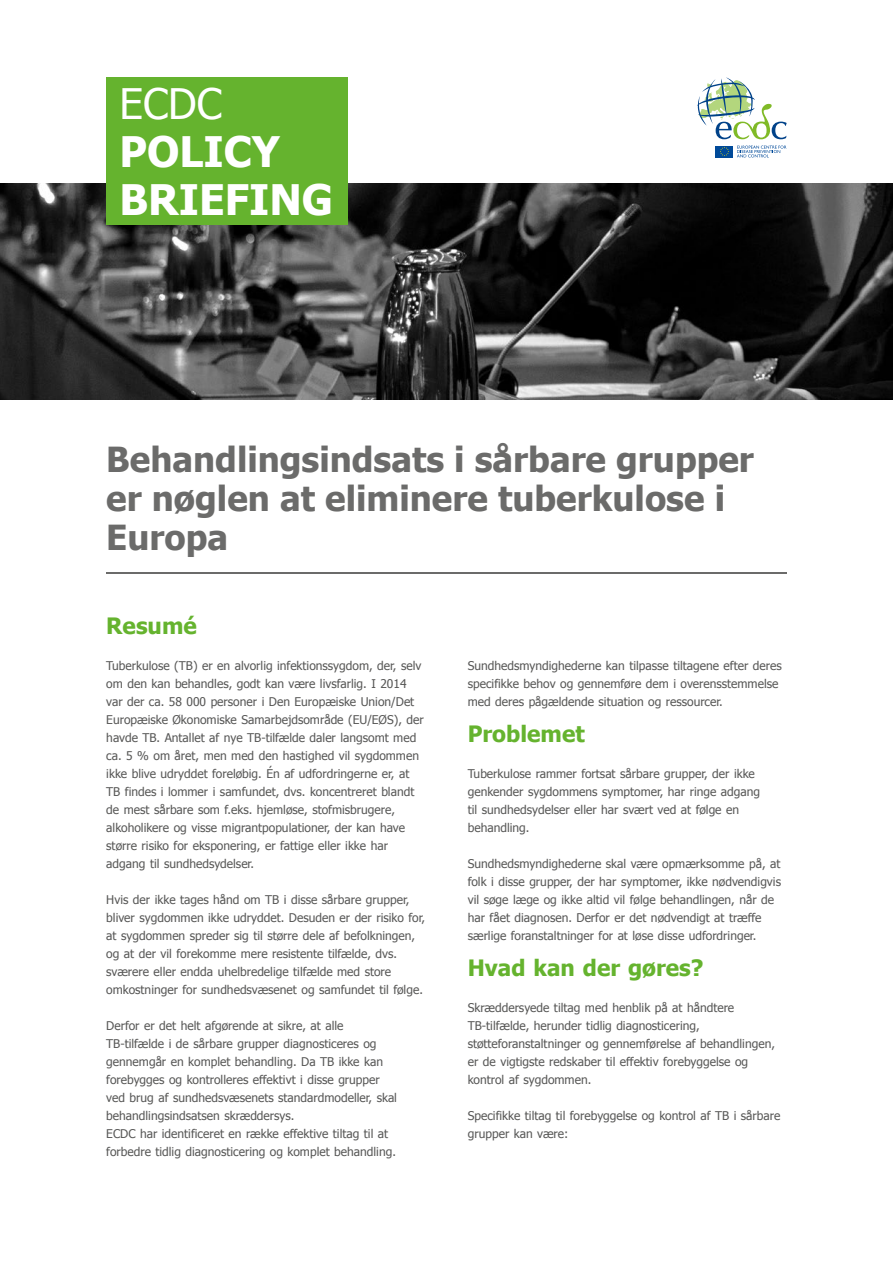
<style>
.page{position:relative;width:893px;height:1263px;background:#fff}
.page>*{position:absolute;margin:0;border:0;box-sizing:border-box;transform-origin:0 0}
.Paragraph_Style_2{font:700 42px/48px "Tahoma";color:#fff}
.Paragraph_Style_2-2{font:42px "Tahoma";color:#fff}
.Headline_1{font:700 34.5px/39px "Tahoma";color:#6b6b6a}
.Title_1{font:700 22.5px "Tahoma";color:#65b32e}
.Text{font:12px/18px "Tahoma";color:#575756}
</style>
<div class="page">
<svg style="left:697px;top:78px;width:90px;height:61px"></svg>
<svg style="left:715px;top:146px;width:18px;height:12px"></svg>
<div style="left:716px;top:146px;width:17px;height:11px;background:#004a99"></div>
<svg style="left:720px;top:147px;width:9px;height:9px"></svg>
<svg style="left:737px;top:146px;width:49px;height:11px"></svg>
<img style="left:0;top:184px;width:893px;height:216px">
<div style="left:106px;top:78px;width:242px;height:147px;background:#65b32e"></div>
<hr style="left:106px;top:572px;width:681px;height:2px;background:#6b6b6a">
<p class="Paragraph_Style_2-2" style="left:119px;top:76px;width:104px">ECDC</p>
<p class="Paragraph_Style_2" style="left:119px;top:125px;width:215px">POLICY<br>BRIEFING</p>
<p class="Headline_1" style="left:106px;top:438px;width:649px">Behandlingsindsats i sårbare grupper er nøglen at eliminere tuberkulose i<br>Europa</p>
<p class="Title_1" style="left:106px;top:610px;width:92px">Resumé</p>
<p class="Text" style="left:106px;top:656px;width:319px">Tuberkulose (TB) er en alvorlig infektionssygdom, der, selv om den kan behandles, godt kan være livsfarlig. I 2014 var der ca. 58 000 personer i Den Europæiske Union/Det Europæiske Økonomiske Samarbejdsområde (EU/EØS), der havde TB. Antallet af nye TB-tilfælde daler langsomt med ca. 5 % om året, men med den hastighed vil sygdommen ikke blive udryddet foreløbig. Én af udfordringerne er, at TB findes i lommer i samfundet, dvs. koncentreret blandt de mest sårbare som f.eks. hjemløse, stofmisbrugere, alkoholikere og visse migrantpopulationer, der kan have større risiko for eksponering, er fattige eller ikke har adgang til sundhedsydelser.</p>
<p class="Text" style="left:106px;top:890px;width:320px">Hvis der ikke tages hånd om TB i disse sårbare grupper, bliver sygdommen ikke udryddet. Desuden er der risiko for, at sygdommen spreder sig til større dele af befolkningen, og at der vil forekomme mere resistente tilfælde, dvs. sværere eller endda uhelbredelige tilfælde med store omkostninger for sundhedsvæsenet og samfundet til følge.</p>
<p class="Text" style="left:106px;top:1016px;width:292px">Derfor er det helt afgørende at sikre, at alle TB-tilfælde i de sårbare grupper diagnosticeres og gennemgår en komplet behandling. Da TB ikke kan forebygges og kontrolleres effektivt i disse grupper ved brug af sundhedsvæsenets standardmodeller, skal behandlingsindsatsen skræddersys.</p>
<p class="Text" style="left:106px;top:1124px;width:291px">ECDC har identificeret en række effektive tiltag til at forbedre tidlig diagnosticering og komplet behandling.</p>
<p class="Text" style="left:468px;top:656px;width:316px">Sundhedsmyndighederne kan tilpasse tiltagene efter deres specifikke behov og gennemføre dem i overensstemmelse med deres pågældende situation og ressourcer.</p>
<p class="Title_1" style="left:468px;top:718px;width:118px">Problemet</p>
<p class="Text" style="left:468px;top:764px;width:294px">Tuberkulose rammer fortsat sårbare grupper, der ikke genkender sygdommens symptomer, har ringe adgang til sundhedsydelser eller har svært ved at følge en behandling.</p>
<p class="Text" style="left:468px;top:854px;width:315px">Sundhedsmyndighederne skal være opmærksomme på, at folk i disse grupper, der har symptomer, ikke nødvendigvis vil søge læge og ikke altid vil følge behandlingen, når de har fået diagnosen. Derfor er det nødvendigt at træffe særlige foranstaltninger for at løse disse udfordringer.</p>
<p class="Title_1" style="left:468px;top:952px;width:237px">Hvad kan der gøres?</p>
<p class="Text" style="left:468px;top:998px;width:309px">Skræddersyede tiltag med henblik på at håndtere TB-tilfælde, herunder tidlig diagnosticering, støtteforanstaltninger og gennemførelse af behandlingen, er de vigtigste redskaber til effektiv forebyggelse og kontrol af sygdommen.</p>
<p class="Text" style="left:468px;top:1106px;width:314px">Specifikke tiltag til forebyggelse og kontrol af TB i sårbare grupper kan være:</p>
</div>
